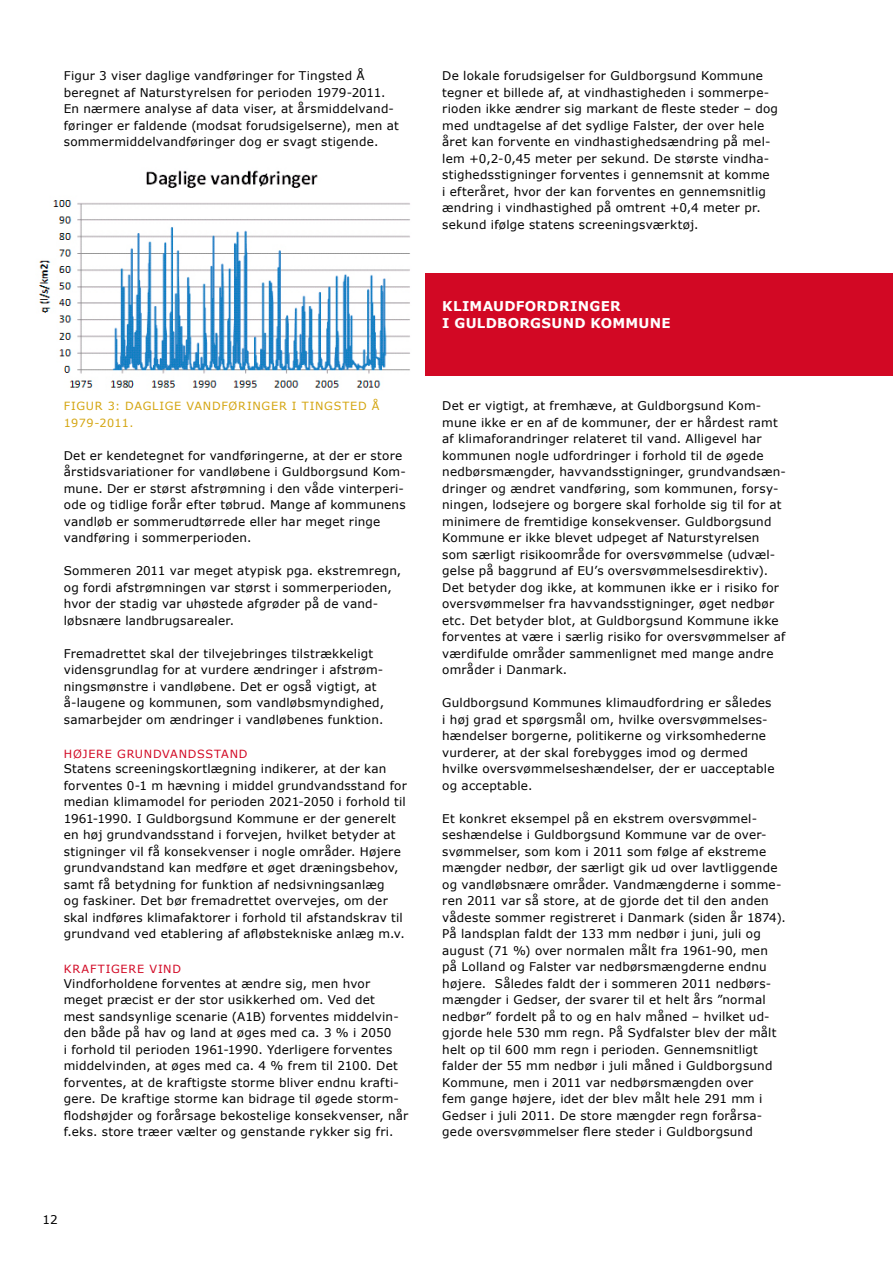
<style>
.page{position:relative;width:893px;height:1263px;background:#fff}
.page>*{position:absolute;margin:0;border:0;box-sizing:border-box;transform-origin:0 0}
.t1{font:700 13.5px/16.5px "Verdana";letter-spacing:.02em;color:#fff}
.t2{font:12px/16.5px "Verdana";letter-spacing:.015em;color:#000}
.t3{font:11.25px/16.5px "Verdana";letter-spacing:.065em;color:#d4a510}
.t4{font:11.25px "Verdana";letter-spacing:.065em;color:#d20824}
</style>
<div class="page">
<div style="left:425px;top:274px;width:468px;height:102px;background:#d20824"></div>
<img style="left:39px;top:170px;width:371px;height:218px">
<p class="t2" style="left:64px;top:68px;width:336px">Figur 3 viser daglige vandføringer for Tingsted Å beregnet af Naturstyrelsen for perioden 1979-2011.<br>En nærmere analyse af data viser, at årsmiddelvand&shy;føringer er faldende (modsat forudsigelserne), men at sommermiddelvandføringer dog er svagt stigende.</p>
<p class="t3" style="left:64px;top:398px;width:317px">FIGUR 3: DAGLIGE VANDFØRINGER I TINGSTED Å<br>1979-2011.</p>
<p class="t2" style="left:64px;top:447px;width:343px">Det er kendetegnet for vandføringerne, at der er store årstidsvariationer for vandløbene i Guldborgsund Kom&shy;mune. Der er størst afstrømning i den våde vinterperi&shy;ode og tidlige forår efter tøbrud. Mange af kommunens vandløb er sommerudtørrede eller har meget ringe vandføring i sommerperioden.</p>
<p class="t2" style="left:64px;top:563px;width:339px">Sommeren 2011 var meget atypisk pga. ekstremregn, og fordi afstrømningen var størst i sommerperioden, hvor der stadig var uhøstede afgrøder på de vand&shy;løbsnære landbrugsarealer.</p>
<p class="t2" style="left:64px;top:645px;width:322px">Fremadrettet skal der tilvejebringes tilstrækkeligt vidensgrundlag for at vurdere ændringer i afstrøm&shy;ningsmønstre i vandløbene. Det er også vigtigt, at å-laugene og kommunen, som vandløbsmyndighed, samarbejder om ændringer i vandløbenes funktion.</p>
<p class="t4" style="left:64px;top:746px;width:185px">HØJERE GRUNDVANDSSTAND</p>
<p class="t2" style="left:64px;top:761px;width:345px">Statens screeningskortlægning indikerer, at der kan forventes 0-1 m hævning i middel grundvandsstand for median klimamodel for perioden 2021-2050 i forhold til 1961-1990. I Guldborgsund Kommune er der generelt en høj grundvandsstand i forvejen, hvilket betyder at stigninger vil få konsekvenser i nogle områder. Højere grundvandstand kan medføre et øget dræningsbehov, samt få betydning for funktion af nedsivningsanlæg<br>og faskiner. Det bør fremadrettet overvejes, om der skal indføres klimafaktorer i forhold til afstandskrav til grundvand ved etablering af afløbstekniske anlæg m.v.</p>
<p class="t4" style="left:64px;top:961px;width:119px">KRAFTIGERE VIND</p>
<p class="t2" style="left:64px;top:975px;width:346px">Vindforholdene forventes at ændre sig, men hvor meget præcist er der stor usikkerhed om. Ved det mest sandsynlige scenarie (A1B) forventes middelvin&shy;den både på hav og land at øges med ca. 3 % i 2050<br>i forhold til perioden 1961-1990. Yderligere forventes middelvinden, at øges med ca. 4 % frem til 2100. Det forventes, at de kraftigste storme bliver endnu krafti&shy;gere. De kraftige storme kan bidrage til øgede storm&shy;flodshøjder og forårsage bekostelige konsekvenser, når f.eks. store træer vælter og genstande rykker sig fri.</p>
<p class="t2" style="left:43px;top:1211px;width:17px">12</p>
<p class="t2" style="left:442px;top:68px;width:337px">De lokale forudsigelser for Guldborgsund Kommune tegner et billede af, at vindhastigheden i sommerpe&shy;rioden ikke ændrer sig markant de fleste steder – dog med undtagelse af det sydlige Falster, der over hele året kan forvente en vindhastighedsændring på mel&shy;lem +0,2-0,45 meter per sekund. De største vindha&shy;stighedsstigninger forventes i gennemsnit at komme<br>i efteråret, hvor der kan forventes en gennemsnitlig ændring i vindhastighed på omtrent +0,4 meter pr. sekund ifølge statens screeningsværktøj.</p>
<p class="t1" style="left:442px;top:298px;width:230px">KLIMAUDFORDRINGER<br>I GULDBORGSUND KOMMUNE</p>
<p class="t2" style="left:442px;top:398px;width:345px">Det er vigtigt, at fremhæve, at Guldborgsund Kom&shy;mune ikke er en af de kommuner, der er hårdest ramt af klimaforandringer relateret til vand. Alligevel har kommunen nogle udfordringer i forhold til de øgede nedbørsmængder, havvandsstigninger, grundvandsæn&shy;dringer og ændret vandføring, som kommunen, forsy&shy;ningen, lodsejere og borgere skal forholde sig til for at minimere de fremtidige konsekvenser. Guldborgsund Kommune er ikke blevet udpeget af Naturstyrelsen som særligt risikoområde for oversvømmelse (udvæl&shy;gelse på baggrund af EU’s oversvømmelsesdirektiv).<br>Det betyder dog ikke, at kommunen ikke er i risiko for oversvømmelser fra havvandsstigninger, øget nedbør etc. Det betyder blot, at Guldborgsund Kommune ikke forventes at være i særlig risiko for oversvømmelser af værdifulde områder sammenlignet med mange andre områder i Danmark.</p>
<p class="t2" style="left:442px;top:695px;width:334px">Guldborgsund Kommunes klimaudfordring er således i høj grad et spørgsmål om, hvilke oversvømmelses&shy;hændelser borgerne, politikerne og virksomhederne vurderer, at der skal forebygges imod og dermed hvilke oversvømmelseshændelser, der er uacceptable og acceptable.</p>
<p class="t2" style="left:442px;top:810px;width:345px">Et konkret eksempel på en ekstrem oversvømmel&shy;seshændelse i Guldborgsund Kommune var de over&shy;svømmelser, som kom i 2011 som følge af ekstreme mængder nedbør, der særligt gik ud over lavtliggende og vandløbsnære områder. Vandmængderne i somme&shy;ren 2011 var så store, at de gjorde det til den anden vådeste sommer registreret i Danmark (siden år 1874).<br>På landsplan faldt der 133 mm nedbør i juni, juli og august (71 %) over normalen målt fra 1961-90, men<br>på Lolland og Falster var nedbørsmængderne endnu højere. Således faldt der i sommeren 2011 nedbørs&shy;mængder i Gedser, der svarer til et helt års ”normal nedbør” fordelt på to og en halv måned – hvilket ud&shy;gjorde hele 530 mm regn. På Sydfalster blev der målt helt op til 600 mm regn i perioden. Gennemsnitligt falder der 55 mm nedbør i juli måned i Guldborgsund Kommune, men i 2011 var nedbørsmængden over<br>fem gange højere, idet der blev målt hele 291 mm i Gedser i juli 2011. De store mængder regn forårsa&shy;gede oversvømmelser flere steder i Guldborgsund</p>
</div>
